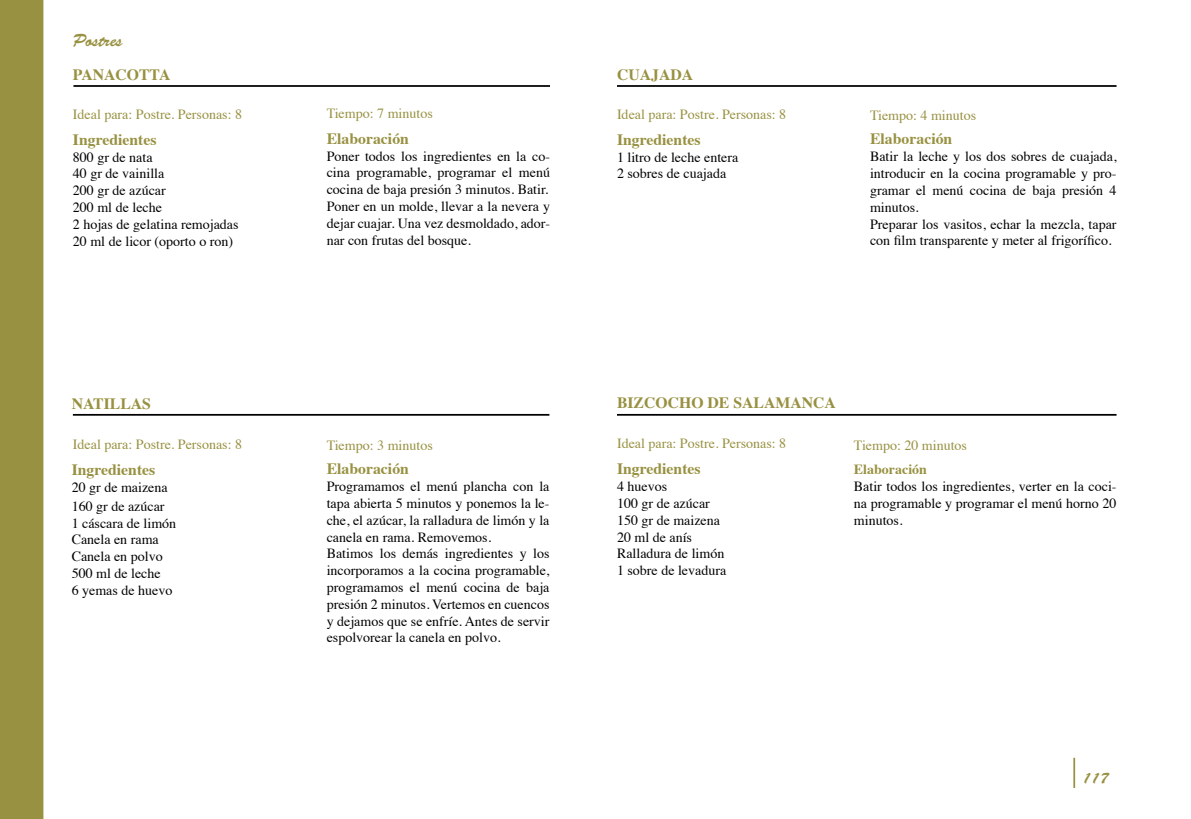
<style>
.page{position:relative;width:1191px;height:819px;background:#fff}
.page>*{position:absolute;margin:0;border:0;box-sizing:border-box;transform-origin:0 0}
.t1{font:17.5px "Brush Script Std";color:#989141}
.t2{font:700 15.75px "Times";color:#989141}
.t3{font:15.75px "Brush Script Std";color:#989141}
.t4{font:14px/16.8px "Times";color:#000}
.t5{font:14px "Times";color:#989141}
.t6{font:700 14px "Times";color:#989141}
</style>
<div class="page">
<div style="left:0;top:0;width:43px;height:819px;background:#989141"></div>
<hr style="left:1073px;top:757px;width:2px;height:31px;background:#989141">
<hr style="left:73px;top:85px;width:477px;height:2px;background:#000">
<hr style="left:617px;top:85px;width:499px;height:2px;background:#000">
<hr style="left:73px;top:414px;width:476px;height:1px;background:#000">
<hr style="left:617px;top:414px;width:499px;height:1px;background:#000">
<p class="t1" style="left:73px;top:30px;width:51px">Postres</p>
<p class="t2" style="left:73px;top:59px;width:99px">PANACOTTA</p>
<p class="t2" style="left:617px;top:60px;width:78px">CUAJADA</p>
<p class="t5" style="left:73px;top:101px;width:171px">Ideal para: Postre. Personas: 8</p>
<p class="t2" style="left:73px;top:124px;width:85px">Ingredientes</p>
<p class="t4" style="left:73px;top:147px;width:167px">800 gr de nata<br>40 gr de vainilla<br>200 gr de azúcar<br>200 ml de leche<br>2 hojas de gelatina remojadas<br>20 ml de licor (oporto o ron)</p>
<p class="t5" style="left:327px;top:100px;width:108px">Tiempo: 7 minutos</p>
<p class="t2" style="left:327px;top:123px;width:84px">Elaboración</p>
<p class="t4" style="left:327px;top:146px;width:225px;text-align:justify">Poner todos los ingredientes en la co&shy;cina programable, programar el menú cocina de baja presión 3 minutos. Batir.<br>Poner en un molde, llevar a la nevera y dejar cuajar. Una vez desmoldado, ador&shy;nar con frutas del bosque.</p>
<p class="t5" style="left:617px;top:101px;width:171px">Ideal para: Postre. Personas: 8</p>
<p class="t2" style="left:617px;top:124px;width:85px">Ingredientes</p>
<p class="t4" style="left:617px;top:147px;width:123px">1 litro de leche entera<br>2 sobres de cuajada</p>
<p class="t5" style="left:870px;top:102px;width:108px">Tiempo: 4 minutos</p>
<p class="t2" style="left:870px;top:124px;width:84px">Elaboración</p>
<p class="t4" style="left:870px;top:147px;width:248px">Batir la leche y los dos sobres de cuajada, introducir en la cocina programable y pro&shy;gramar el menú cocina de baja presión 4 minutos.<br>Preparar los vasitos, echar la mezcla, tapar con film transparente y meter al frigorífico.</p>
<p class="t2" style="left:72px;top:388px;width:81px">NATILLAS</p>
<p class="t2" style="left:617px;top:387px;width:220px">BIZCOCHO DE SALAMANCA</p>
<p class="t5" style="left:73px;top:431px;width:171px">Ideal para: Postre. Personas: 8</p>
<p class="t2" style="left:72px;top:454px;width:85px">Ingredientes</p>
<p class="t4" style="left:72px;top:476px;width:98px;line-height:18.9px">20 gr de maizena<br>160 gr de azúcar</p>
<p class="t4" style="left:72px;top:513px;width:106px">1 cáscara de limón<br>Canela en rama<br>Canela en polvo<br>500 ml de leche<br>6 yemas de huevo</p>
<p class="t5" style="left:327px;top:432px;width:108px">Tiempo: 3 minutos</p>
<p class="t2" style="left:327px;top:454px;width:84px">Elaboración</p>
<p class="t4" style="left:327px;top:477px;width:224px">Programamos el menú plancha con la tapa abierta 5 minutos y ponemos la le&shy;che, el azúcar, la ralladura de limón y la canela en rama. Removemos.<br>Batimos los demás ingredientes y los incorporamos a la cocina programable, programamos el menú cocina de baja presión 2 minutos. Vertemos en cuencos y dejamos que se enfríe. Antes de servir espolvorear la canela en polvo.</p>
<p class="t5" style="left:617px;top:430px;width:171px">Ideal para: Postre. Personas: 8</p>
<p class="t5" style="left:854px;top:432px;width:115px">Tiempo: 20 minutos</p>
<p class="t6" style="left:854px;top:456px;width:75px">Elaboración</p>
<p class="t4" style="left:854px;top:476px;width:264px;text-align:justify">Batir todos los ingredientes, verter en la coci&shy;na programable y programar el menú horno 20 minutos.</p>
<p class="t2" style="left:617px;top:454px;width:85px">Ingredientes</p>
<p class="t4" style="left:617px;top:476px;width:111px">4 huevos<br>100 gr de azúcar<br>150 gr de maizena<br>20 ml de anís<br>Ralladura de limón<br>1 sobre de levadura</p>
<p class="t3" style="left:1082px;top:768px;width:28px">117</p>
</div>
